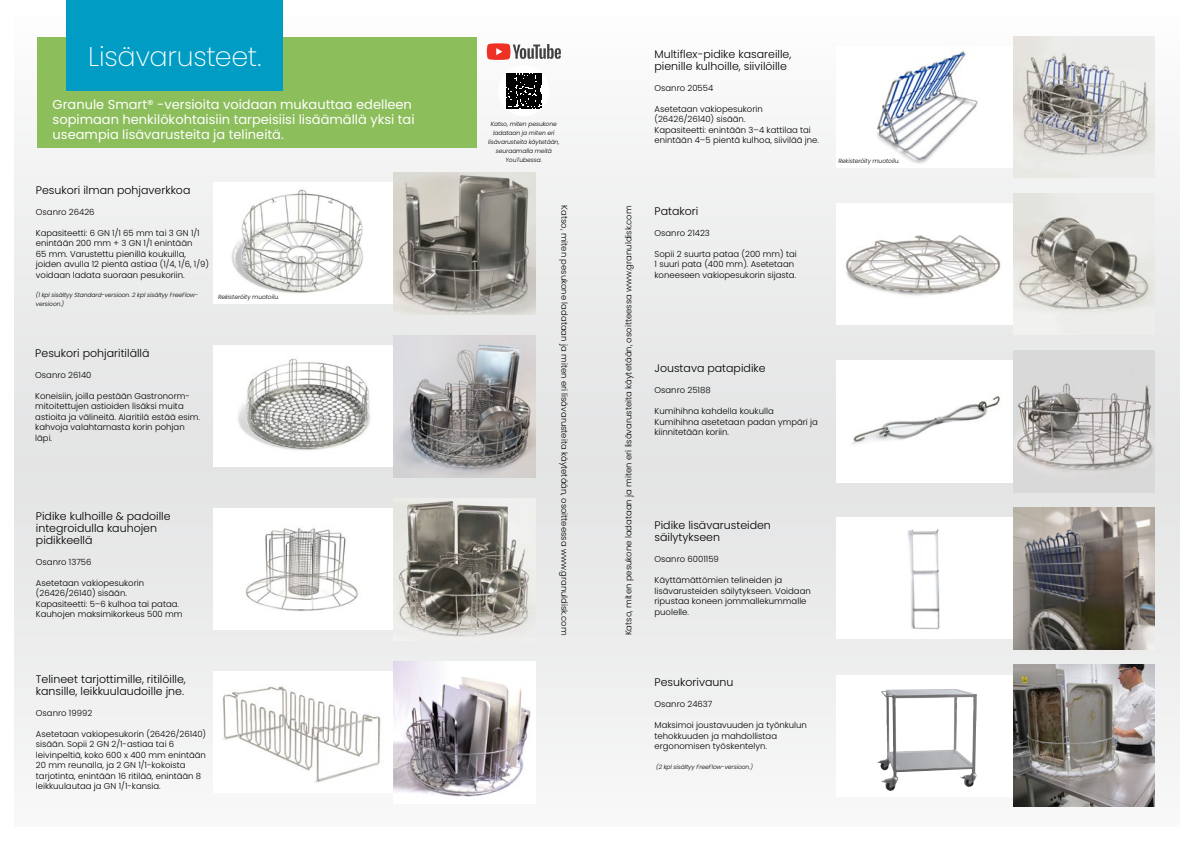
<style>
.page{position:relative;width:1191px;height:842px;background:#fff}
.page>*{position:absolute;margin:0;border:0;box-sizing:border-box;transform-origin:0 0}
.t1{font:200 27px "Poppins";letter-spacing:-.01em;color:#fff}
.t2{font:13px/15px "Poppins";color:#fff}
.t3{font:300 11px/12px "Poppins";color:#000}
.t4{font:300 8.5px/10.5px "Poppins";color:#000}
.t5{font:italic 300 6px/9px "Poppins";letter-spacing:-.01em;color:#000}
</style>
<div class="page">
<div style="left:14px;top:14px;width:1165px;height:812px;background:linear-gradient(to bottom,#f1f2f2,#ebebec)"></div>
<div style="left:37px;top:37px;width:439px;height:111px;background:#8cbe5b"></div>
<div style="left:67px;top:0;width:216px;height:90px;background:#009cc3"></div>
<div style="left:213px;top:345px;width:199px;height:122px;background:#fff"></div>
<img style="left:238px;top:358px;width:132px;height:93px">
<img style="left:393px;top:335px;width:142px;height:142px">
<img style="left:213px;top:182px;width:180px;height:122px">
<img style="left:393px;top:172px;width:142px;height:142px">
<div style="left:213px;top:508px;width:199px;height:122px;background:#fff"></div>
<img style="left:245px;top:527px;width:113px;height:84px">
<img style="left:393px;top:498px;width:142px;height:142px">
<img style="left:213px;top:672px;width:180px;height:121px">
<img style="left:393px;top:661px;width:142px;height:142px">
<div style="left:836px;top:203px;width:198px;height:122px;background:#fff"></div>
<img style="left:845px;top:235px;width:156px;height:61px">
<img style="left:1013px;top:193px;width:142px;height:142px">
<img style="left:836px;top:360px;width:177px;height:122px">
<img style="left:1013px;top:350px;width:142px;height:142px">
<div style="left:836px;top:518px;width:198px;height:121px;background:#fff"></div>
<img style="left:907px;top:529px;width:33px;height:100px">
<img style="left:1013px;top:508px;width:142px;height:141px">
<div style="left:836px;top:675px;width:198px;height:121px;background:#fff"></div>
<img style="left:877px;top:690px;width:96px;height:101px">
<img style="left:1013px;top:665px;width:141px;height:141px">
<img style="left:836px;top:46px;width:177px;height:122px">
<img style="left:1013px;top:36px;width:142px;height:142px">
<svg style="left:487px;top:43px;width:74px;height:17px"></svg>
<div style="left:498px;top:65px;width:51px;height:51px;background:#fff;border-radius:50%"></div>
<svg style="left:506px;top:73px;width:35px;height:35px"></svg>
<h1 class="t1" style="left:88px;top:40px;width:175px">Lisävarusteet.</h1>
<h2 class="t2" style="left:53px;top:97px;width:363px">Granule Smart® -versioita voidaan mukauttaa edelleen sopimaan henkilökohtaisiin tarpeisiisi lisäämällä yksi tai useampia lisävarusteita ja telineitä.</h2>
<p class="t3" style="left:36px;top:184px;width:156px">Pesukori ilman pohjaverkkoa</p>
<p class="t4" style="left:36px;top:207px;width:60px">Osanro 26426</p>
<p class="t4" style="left:36px;top:228px;width:175px">Kapasiteetti: 6 GN 1/1 65 mm tai 3 GN 1/1 enintään 200 mm + 3 GN 1/1 enintään<br>65 mm. Varustettu pienillä koukuilla, joiden avulla 12 pientä astiaa (1/4, 1/6, 1/9) voidaan ladata suoraan pesukoriin.</p>
<p class="t5" style="left:36px;top:291px;width:164px">(1 kpl sisältyy Standard-versioon. 2 kpl sisältyy FreeFlow&shy;versioon.)</p>
<p class="t5" style="left:218px;top:292px;width:63px">Rekisteröity muotoilu.</p>
<p class="t3" style="left:35px;top:347px;width:116px">Pesukori pohjaritilällä</p>
<p class="t4" style="left:35px;top:370px;width:58px">Osanro 26140</p>
<p class="t4" style="left:35px;top:391px;width:166px">Koneisiin, joilla pestään Gastronorm&shy;mitoitettujen astioiden lisäksi muita astioita ja välineitä. Alaritilä estää esim. kahvoja valahtamasta korin pohjan läpi.</p>
<p class="t3" style="left:36px;top:510px;width:136px">Pidike kulhoille &amp; padoille integroidulla kauhojen pidikkeellä</p>
<p class="t4" style="left:36px;top:557px;width:57px">Osanro 13756</p>
<p class="t4" style="left:36px;top:578px;width:148px">Asetetaan vakiopesukorin (26426/26140) sisään.<br>Kapasiteetti: 5–6 kulhoa tai pataa.<br>Kauhojen maksimikorkeus 500 mm</p>
<p class="t3" style="left:36px;top:673px;width:151px">Telineet tarjottimille, ritilöille, kansille, leikkuulaudoille jne.</p>
<p class="t4" style="left:36px;top:708px;width:58px">Osanro 19992</p>
<p class="t4" style="left:36px;top:729px;width:172px">Asetetaan vakiopesukorin (26426/26140) sisään. Sopii 2 GN 2/1-astiaa tai 6 leivinpeltiä, koko 600 x 400 mm enintään 20 mm reunalla, ja 2 GN 1/1-kokoista tarjotinta, enintään 16 ritilää, enintään 8 leikkuulautaa ja GN 1/1-kansia.</p>
<p class="t5" style="left:488px;top:119px;width:73px;text-align:center">Katso, miten pesukone ladataan ja miten eri lisävarusteita käytetään, seuraamalla meitä<br>YouTubessa.</p>
<p class="t4" style="left:570px;top:205px;width:431px;rotate:90deg">Katso, miten pesukone ladataan ja miten eri lisävarusteita käytetään, osoitteessa www.granuldisk.com</p>
<p class="t4" style="left:623px;top:635px;width:431px;rotate:-90deg">Katso, miten pesukone ladataan ja miten eri lisävarusteita käytetään, osoitteessa www.granuldisk.com</p>
<p class="t3" style="left:654px;top:48px;width:138px">Multiflex-pidike kasareille, pienille kulhoille, siivilöille</p>
<p class="t4" style="left:654px;top:82px;width:60px">Osanro 20554</p>
<p class="t4" style="left:654px;top:103px;width:166px">Asetetaan vakiopesukorin (26426/26140) sisään.<br>Kapasiteetti: enintään 3–4 kattilaa tai enintään 4–5 pientä kulhoa, siivilää jne.</p>
<p class="t3" style="left:654px;top:205px;width:45px">Patakori</p>
<p class="t4" style="left:654px;top:228px;width:57px">Osanro 21423</p>
<p class="t4" style="left:654px;top:249px;width:144px">Sopii 2 suurta pataa (200 mm) tai<br>1 suuri pata (400 mm). Asetetaan koneeseen vakiopesukorin sijasta.</p>
<p class="t5" style="left:838px;top:156px;width:63px">Rekisteröity muotoilu.</p>
<p class="t3" style="left:654px;top:362px;width:113px">Joustava patapidike</p>
<p class="t4" style="left:654px;top:385px;width:58px">Osanro 25188</p>
<p class="t4" style="left:654px;top:406px;width:165px">Kumihihna kahdella koukulla<br>Kumihihna asetetaan padan ympäri ja kiinnitetään koriin.</p>
<p class="t3" style="left:654px;top:519px;width:118px">Pidike lisävarusteiden säilytykseen</p>
<p class="t4" style="left:654px;top:554px;width:66px">Osanro 6001159</p>
<p class="t4" style="left:654px;top:575px;width:158px">Käyttämättömien telineiden ja lisävarusteiden säilytykseen. Voidaan ripustaa koneen jommallekummalle puolelle.</p>
<p class="t3" style="left:654px;top:677px;width:80px">Pesukorivaunu</p>
<p class="t4" style="left:654px;top:699px;width:59px">Osanro 24637</p>
<p class="t4" style="left:654px;top:720px;width:154px">Maksimoi joustavuuden ja työnkulun tehokkuuden ja mahdollistaa ergonomisen työskentelyn.</p>
<p class="t5" style="left:656px;top:762px;width:98px">(2 kpl sisältyy FreeFlow-versioon.)</p>
</div>
